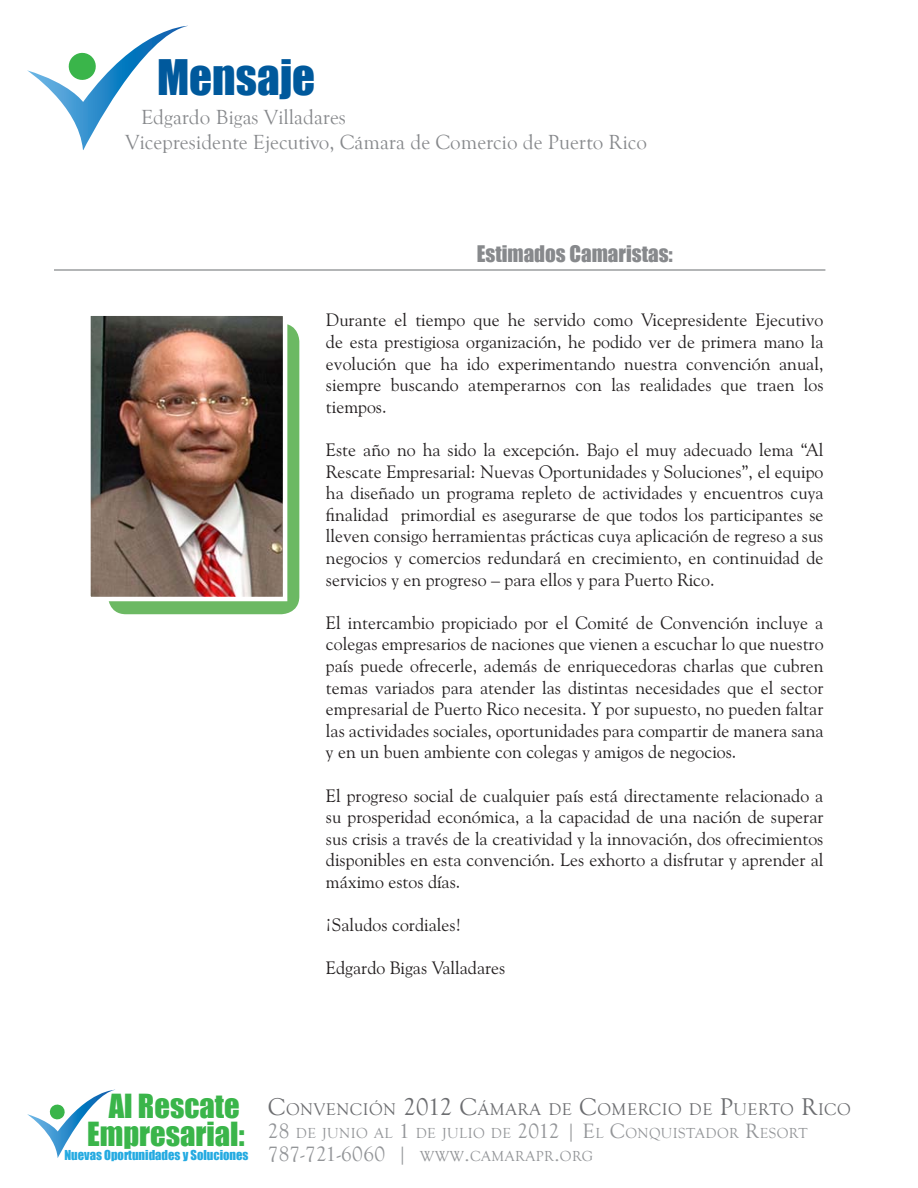
<style>
.page{position:relative;width:918px;height:1188px;background:#fff}
.page>*{position:absolute;margin:0;border:0;box-sizing:border-box;transform-origin:0 0}
.t1{font:45px "Impact";color:#00599c}
.t2{font:30.6px "Impact";color:#3ab54a}
.t3{font:21.3px "Goudy Old Style T";letter-spacing:.02em;color:#939598}
.t4{font:21px "Goudy Old Style T";color:#87898c}
.t5{font:21px "Impact";color:#87898c}
.t6{font:18px/21.6px "Goudy Old Style BT";color:#231f20;text-align:justify}
.t7{font:17.4px "Goudy Old Style T";letter-spacing:.03em;color:#6c6d70}
.t8{font:15px "Goudy Old Style T";letter-spacing:.03em;color:#939598}
.t9{font:12.6px "Impact";color:#24aae1}
.s1{font-size:24.9px}
.s2{font-size:21.3px}
.s3{font-size:15px}
</style>
<div class="page">
<svg style="left:27px;top:1090px;width:87px;height:68px"></svg>
<div style="left:108px;top:324px;width:191px;height:290px;background:#6cb963;border-radius:18px"></div>
<img style="left:91px;top:316px;width:191px;height:280px">
<div style="left:86px;top:311px;width:201px;height:290px;border:4px solid #fff"></div>
<hr style="left:54px;top:269px;width:771px;height:2px;background:#7a7c7f">
<svg style="left:27px;top:26px;width:160px;height:124px"></svg>
<p class="t1" style="left:157px;top:42px;width:160px">Mensaje</p>
<p class="t4" style="left:141px;top:105px;width:206px">Edgardo Bigas Villadares</p>
<p class="t4" style="left:125px;top:131px;width:523px">Vicepresidente Ejecutivo, Cámara de Comercio de Puerto Rico</p>
<p class="t5" style="left:477px;top:237px;width:198px">Estimados Camaristas:</p>
<p class="t6" style="left:326px;top:309px;width:499px">Durante el tiempo que he servido como Vicepresidente Ejecutivo de esta prestigiosa organización, he podido ver de primera mano la evolución que ha ido experimentando nuestra convención anual, siempre buscando atemperarnos con las realidades que traen los tiempos.</p>
<p class="t6" style="left:326px;top:439px;width:499px">Este año no ha sido la excepción. Bajo el muy adecuado lema “Al Rescate Empresarial: Nuevas Oportunidades y Soluciones”, el equipo ha diseñado un programa repleto de actividades y encuentros cuya finalidad primordial es asegurarse de que todos los participantes se lleven consigo herramientas prácticas cuya aplicación de regreso a sus negocios y comercios redundará en crecimiento, en continuidad de servicios y en progreso – para ellos y para Puerto Rico.</p>
<p class="t6" style="left:326px;top:612px;width:499px">El intercambio propiciado por el Comité de Convención incluye a colegas empresarios de naciones que vienen a escuchar lo que nuestro país puede ofrecerle, además de enriquecedoras charlas que cubren temas variados para atender las distintas necesidades que el sector empresarial de Puerto Rico necesita. Y por supuesto, no pueden faltar las actividades sociales, oportunidades para compartir de manera sana y en un buen ambiente con colegas y amigos de negocios.</p>
<p class="t6" style="left:326px;top:784px;width:499px">El progreso social de cualquier país está directamente relacionado a su prosperidad económica, a la capacidad de una nación de superar sus crisis a través de la creatividad y la innovación, dos ofrecimientos disponibles en esta convención. Les exhorto a disfrutar y aprender al máximo estos días.</p>
<p class="t6" style="left:326px;top:914px;width:137px">¡Saludos cordiales!</p>
<p class="t6" style="left:326px;top:957px;width:181px">Edgardo Bigas Valladares</p>
<h2 class="t2" style="left:109px;top:1083px;width:133px">Al Rescate</h2>
<p class="t9" style="left:64px;top:1145px;width:186px">Nuevas Oportunidades y Soluciones</p>
<h2 class="t2" style="left:87px;top:1110px;width:159px">Empresarial:</h2>
<p class="t7" style="left:268px;top:1099px;width:585px"><span class="s1">C</span>ONVENCIÓN <span class="s1">2012 C</span>ÁMARA DE <span class="s1">C</span>OMERCIO DE <span class="s1">P</span>UERTO <span class="s1">R</span>ICO</p>
<p class="t8" style="left:268px;top:1125px;width:541px"><span class="s2">28</span> DE JUNIO AL <span class="s2">1</span> DE JULIO DE <span class="s2">2012 | E</span>L <span class="s2">C</span>ONQUISTADOR <span class="s2">R</span>ESORT</p>
<p class="t3" style="left:268px;top:1142px;width:327px">787-721-6060 | <span class="s3">WWW</span>.<span class="s3">CAMARAPR</span>.<span class="s3">ORG</span></p>
</div>
